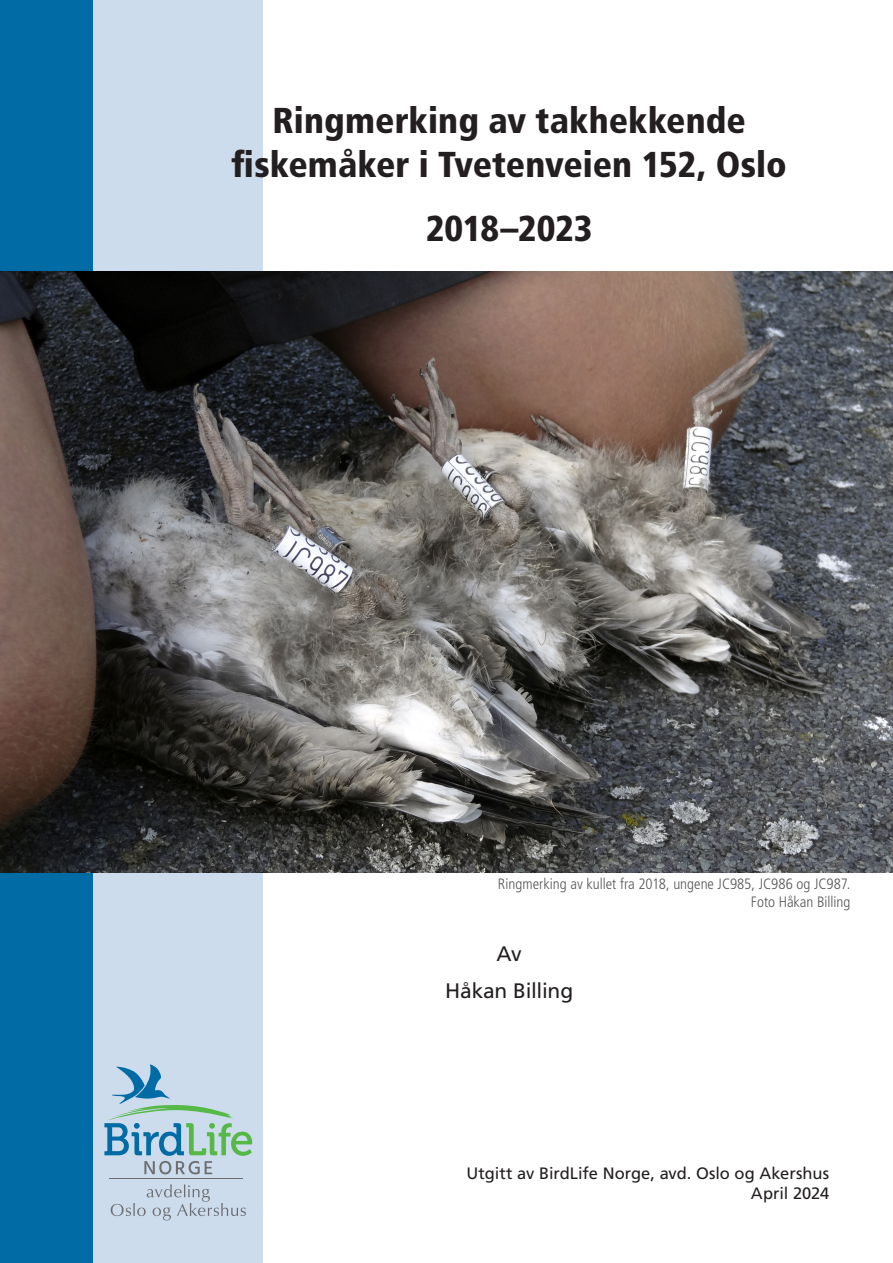
<style>
.page{position:relative;width:893px;height:1263px;background:#fff}
.page>*{position:absolute;margin:0;border:0;box-sizing:border-box;transform-origin:0 0}
.t1{font:900 condensed 36px/43.2px "Frutiger LT Pro";letter-spacing:.005em;color:#231f20;text-align:center}
.t2{font:21px "Frutiger LT Pro";letter-spacing:-.015em;color:#231f20}
.t3{font:16.5px/19.8px "Frutiger LT Pro";letter-spacing:-.005em;color:#231f20;text-align:right}
.Bildetekst{font:300 condensed 15px/18px "Frutiger LT Pro";color:#57585a;text-align:right}
</style>
<div class="page">
<div style="left:0;top:0;width:94px;height:1263px;background:#006ba4"></div>
<div style="left:94px;top:0;width:169px;height:1263px;background:#ccdced"></div>
<img style="left:0;top:272px;width:893px;height:600px">
<hr style="left:109px;top:1179px;width:134px;height:1px;background:#6c6d70">
<svg style="left:104px;top:1064px;width:148px;height:110px"></svg>
<svg style="left:111px;top:1184px;width:135px;height:36px"></svg>
<p class="t1" style="left:231px;top:99px;width:557px">Ringmerking av takhekkende fiskemåker i Tvetenveien 152, Oslo</p>
<p class="t1" style="left:426px;top:207px;width:168px">2018–2023</p>
<p class="Bildetekst" style="left:498px;top:875px;width:354px">Ringmerking av kullet fra 2018, ungene JC985, JC986 og JC987.<br>Foto Håkan Billing</p>
<p class="t2" style="left:497px;top:941px;width:27px">Av</p>
<p class="t2" style="left:445px;top:979px;width:129px">Håkan Billing</p>
<p class="t3" style="left:467px;top:1164px;width:364px">Utgitt av BirdLife Norge, avd. Oslo og Akershus<br>April 2024</p>
</div>
